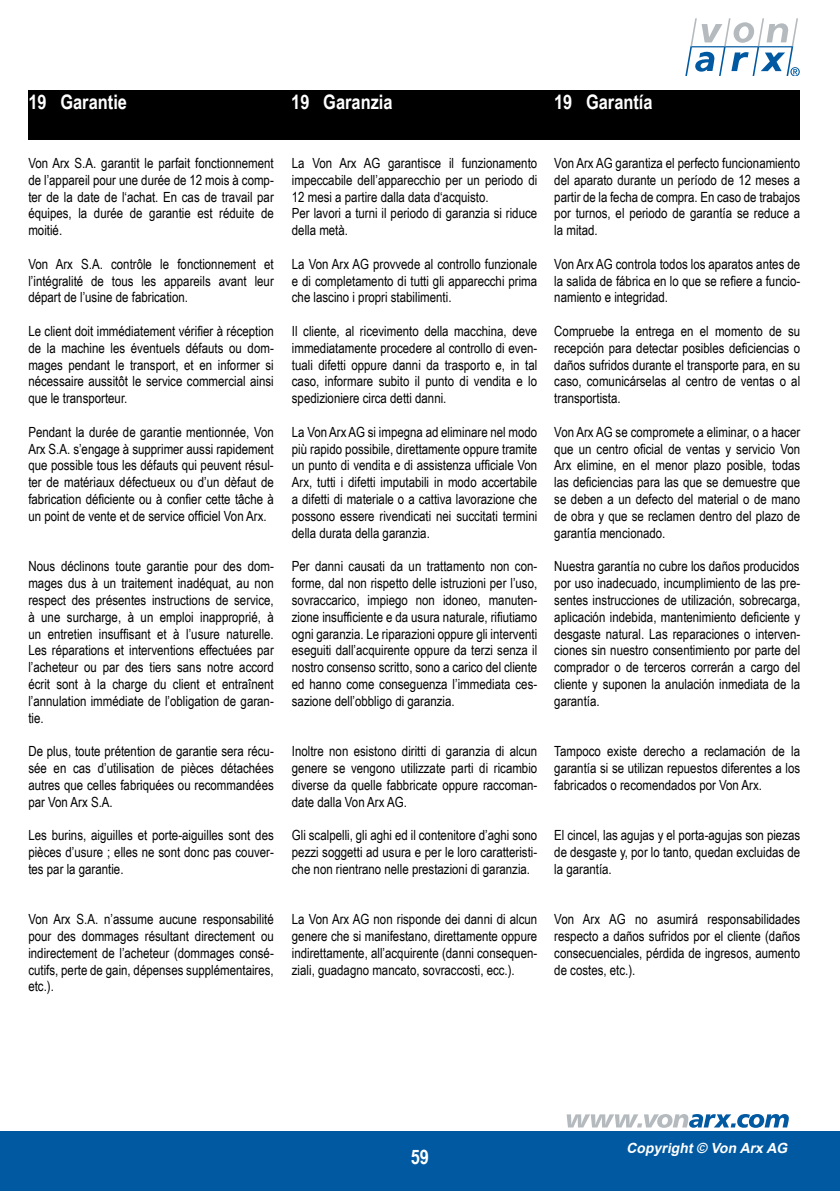
<style>
.page{position:relative;width:840px;height:1191px;background:#fff}
.page>*{position:absolute;margin:0;border:0;box-sizing:border-box;transform-origin:0 0}
.t1{font:700 20px "Arial Narrow";color:#fff}
.t2{font:14px/16.8px "Arial Narrow";color:#000;text-align:justify}
.t3{font:italic 700 14px "Arial";color:#fff}
</style>
<div class="page">
<svg style="left:685px;top:18px;width:114px;height:58px"></svg>
<div style="left:0;top:1132px;width:839px;height:59px;background:#0059a1"></div>
<svg style="left:566px;top:1114px;width:222px;height:13px"></svg>
<div style="left:28px;top:91px;width:771px;height:49px;background:#000"></div>
<h1 class="t1" style="left:28px;top:87px;width:100px">19 Garantie</h1>
<h1 class="t1" style="left:291px;top:87px;width:103px">19 Garanzia</h1>
<h1 class="t1" style="left:553px;top:87px;width:100px">19 Garantía</h1>
<p class="t2" style="left:28px;top:154px;width:247px">Von Arx S.A. garantit le parfait fonctionnement de l’appareil pour une durée de 12 mois à comp&shy;ter de la date de l‘achat. En cas de travail par équipes, la durée de garantie est réduite de moitié.</p>
<p class="t2" style="left:28px;top:255px;width:247px">Von Arx S.A. contrôle le fonctionnement et l’intégralité de tous les appareils avant leur départ de l’usine de fabrication.</p>
<p class="t2" style="left:28px;top:322px;width:247px">Le client doit immédiatement vérifier à réception de la machine les éventuels défauts ou dom&shy;mages pendant le transport, et en informer si nécessaire aussitôt le service commercial ainsi que le transporteur.</p>
<p class="t2" style="left:28px;top:423px;width:247px">Pendant la durée de garantie mentionnée, Von Arx S.A. s’engage à supprimer aussi rapidement que possible tous les défauts qui peuvent résul&shy;ter de matériaux défectueux ou d’un dèfaut de fabrication déficiente ou à confier cette tâche à un point de vente et de service officiel Von Arx.</p>
<p class="t2" style="left:28px;top:557px;width:247px">Nous déclinons toute garantie pour des dom&shy;mages dus à un traitement inadéquat, au non respect des présentes instructions de service, à une surcharge, à un emploi inapproprié, à un entretien insuffisant et à l’usure naturelle.<br>Les réparations et interventions effectuées par l’acheteur ou par des tiers sans notre accord écrit sont à la charge du client et entraînent l’annulation immédiate de l’obligation de garan&shy;tie.</p>
<p class="t2" style="left:28px;top:742px;width:247px">De plus, toute prétention de garantie sera récu&shy;sée en cas d’utilisation de pièces détachées autres que celles fabriquées ou recommandées par Von Arx S.A.</p>
<p class="t2" style="left:28px;top:826px;width:247px">Les burins, aiguilles et porte-aiguilles sont des pièces d’usure ; elles ne sont donc pas couver&shy;tes par la garantie.</p>
<p class="t2" style="left:28px;top:910px;width:247px">Von Arx S.A. n’assume aucune responsabilité pour des dommages résultant directement ou indirectement de l’acheteur (dommages consé&shy;cutifs, perte de gain, dépenses supplémentaires, etc.).</p>
<p class="t2" style="left:292px;top:154px;width:247px;text-align:left">La Von Arx AG garantisce il funzionamento impeccabile dell’apparecchio per un periodo di 12 mesi a partire dalla data d‘acquisto.<br>Per lavori a turni il periodo di garanzia si riduce della metà.</p>
<p class="t2" style="left:292px;top:255px;width:247px">La Von Arx AG provvede al controllo funzionale e di completamento di tutti gli apparecchi prima che lascino i propri stabilimenti.</p>
<p class="t2" style="left:292px;top:322px;width:247px">Il cliente, al ricevimento della macchina, deve immediatamente procedere al controllo di even&shy;tuali difetti oppure danni da trasporto e, in tal caso, informare subito il punto di vendita e lo spedizioniere circa detti danni.</p>
<p class="t2" style="left:292px;top:423px;width:247px">La Von Arx AG si impegna ad eliminare nel modo più rapido possibile, direttamente oppure tramite un punto di vendita e di assistenza ufficiale Von Arx, tutti i difetti imputabili in modo accertabile a difetti di materiale o a cattiva lavorazione che possono essere rivendicati nei succitati termini della durata della garanzia.</p>
<p class="t2" style="left:292px;top:557px;width:247px">Per danni causati da un trattamento non con&shy;forme, dal non rispetto delle istruzioni per l’uso, sovraccarico, impiego non idoneo, manuten&shy;zione insufficiente e da usura naturale, rifiutiamo ogni garanzia. Le riparazioni oppure gli interventi eseguiti dall’acquirente oppure da terzi senza il nostro consenso scritto, sono a carico del cliente ed hanno come conseguenza l’immediata ces&shy;sazione dell’obbligo di garanzia.</p>
<p class="t2" style="left:292px;top:742px;width:247px">Inoltre non esistono diritti di garanzia di alcun genere se vengono utilizzate parti di ricambio diverse da quelle fabbricate oppure raccoman&shy;date dalla Von Arx AG.</p>
<p class="t2" style="left:292px;top:826px;width:247px">Gli scalpelli, gli aghi ed il contenitore d’aghi sono pezzi soggetti ad usura e per le loro caratteristi&shy;che non rientrano nelle prestazioni di garanzia.</p>
<p class="t2" style="left:292px;top:910px;width:247px">La Von Arx AG non risponde dei danni di alcun genere che si manifestano, direttamente oppure indirettamente, all’acquirente (danni consequen&shy;ziali, guadagno mancato, sovraccosti, ecc.).</p>
<p class="t2" style="left:554px;top:154px;width:247px">Von Arx AG garantiza el perfecto funcionamiento del aparato durante un período de 12 meses a partir de la fecha de compra. En caso de trabajos por turnos, el periodo de garantía se reduce a la mitad.</p>
<p class="t2" style="left:554px;top:255px;width:247px">Von Arx AG controla todos los aparatos antes de la salida de fábrica en lo que se refiere a funcio&shy;namiento e integridad.</p>
<p class="t2" style="left:554px;top:322px;width:247px">Compruebe la entrega en el momento de su recepción para detectar posibles deficiencias o daños sufridos durante el transporte para, en su caso, comunicárselas al centro de ventas o al transportista.</p>
<p class="t2" style="left:554px;top:423px;width:247px">Von Arx AG se compromete a eliminar, o a hacer que un centro oficial de ventas y servicio Von Arx elimine, en el menor plazo posible, todas las deficiencias para las que se demuestre que se deben a un defecto del material o de mano de obra y que se reclamen dentro del plazo de garantía mencionado.</p>
<p class="t2" style="left:554px;top:557px;width:247px">Nuestra garantía no cubre los daños producidos por uso inadecuado, incumplimiento de las pre&shy;sentes instrucciones de utilización, sobrecarga, aplicación indebida, mantenimiento deficiente y desgaste natural. Las reparaciones o interven&shy;ciones sin nuestro consentimiento por parte del comprador o de terceros correrán a cargo del cliente y suponen la anulación inmediata de la garantía.</p>
<p class="t2" style="left:554px;top:742px;width:247px">Tampoco existe derecho a reclamación de la garantía si se utilizan repuestos diferentes a los fabricados o recomendados por Von Arx.</p>
<p class="t2" style="left:554px;top:826px;width:247px">El cincel, las agujas y el porta-agujas son piezas de desgaste y, por lo tanto, quedan excluidas de la garantía.</p>
<p class="t2" style="left:554px;top:910px;width:247px">Von Arx AG no asumirá responsabilidades respecto a daños sufridos por el cliente (daños consecuenciales, pérdida de ingresos, aumento de costes, etc.).</p>
<h1 class="t1" style="left:410px;top:1142px;width:20px">59</h1>
<p class="t3" style="left:626px;top:1138px;width:166px">Copyright© Von Arx AG</p>
</div>
